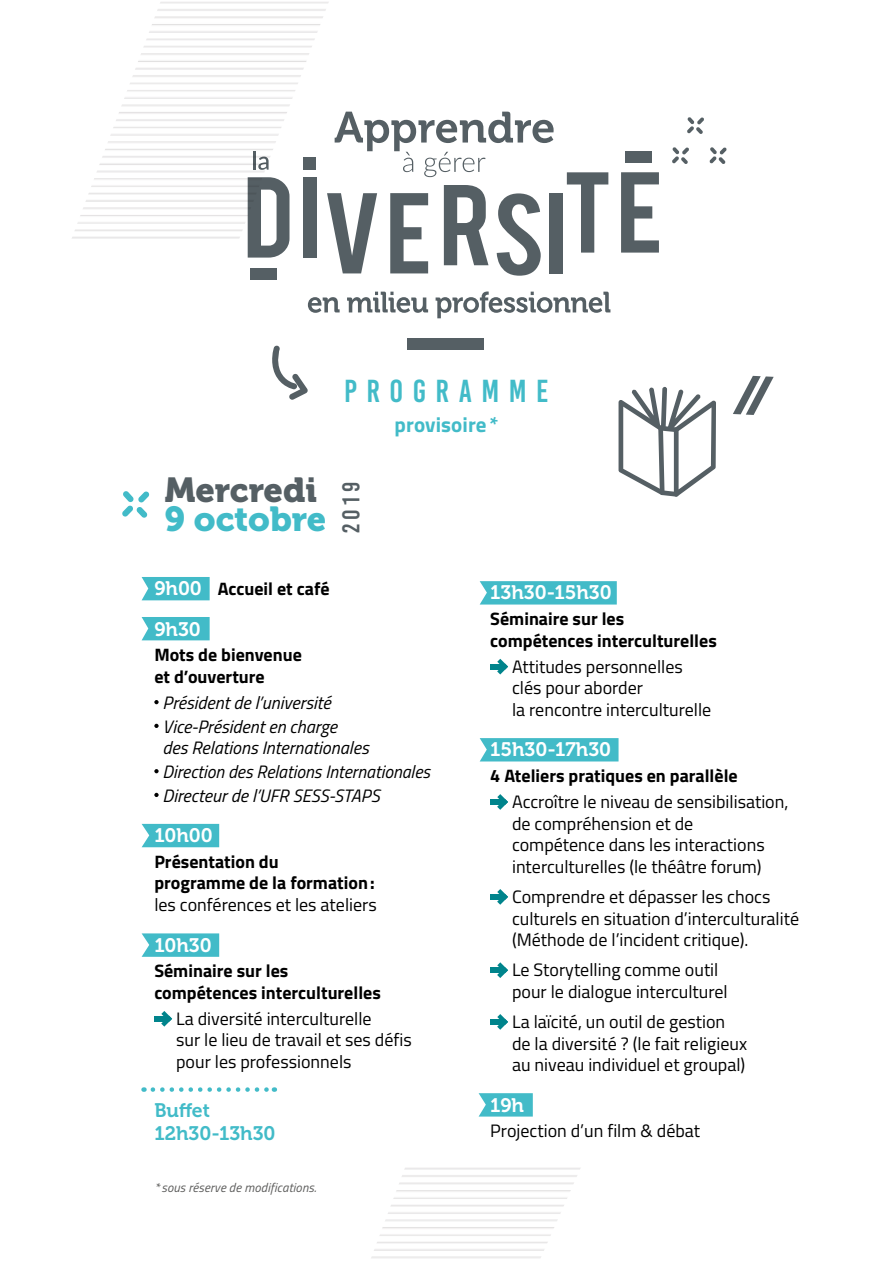
<style>
.page{position:relative;width:893px;height:1263px;background:#fff}
.page>*{position:absolute;margin:0;border:0;box-sizing:border-box;transform-origin:0 0}
.t1{font:34.5px "Museo 900";color:#555f64}
.t2{font:34.5px "Museo 900";letter-spacing:-.005em;color:#42bbc8}
.t3{font:31.8px "Bebas Kai";letter-spacing:.3em;color:#42bbc8}
.t4{font:24.3px "Bebas Kai";color:#555f64}
.t5{font:700 21px "Titillium";letter-spacing:.005em;color:#42bbc8}
.t6{font:19.5px "Museo 700";color:#fff}
.t7{font:19.5px/23.4px "Museo 700";color:#42bbc8}
.t8{font:18px/21.6px "Titillium";color:#000}
.t9{font:700 18px/21.6px "Titillium";color:#000}
.t10{font:italic 18px/23.7px "Titillium";color:#000}
.t11{font:italic 12.75px "Titillium";letter-spacing:.01em;color:#5c5c5b}
.s1{font-family:"Museo 700";font-weight:400;font-size:19.5px;color:#fff}
</style>
<div class="page">
<div style="left:142px;top:577px;width:68px;height:23px;background:#42bbc8"></div>
<div style="left:142px;top:617px;width:68px;height:23px;background:#42bbc8"></div>
<svg style="left:480px;top:738px;width:138px;height:23px;background:#47bcc9"></svg>
<svg style="left:479px;top:1093px;width:54px;height:23px"></svg>
<svg style="left:480px;top:581px;width:137px;height:23px;background:#48bdc9"></svg>
<div style="left:142px;top:824px;width:77px;height:23px;background:#42bbc8"></div>
<svg style="left:142px;top:933px;width:77px;height:24px;background:#4ebfcb"></svg>
<svg style="left:154px;top:700px;width:5px;height:4px"></svg>
<svg style="left:154px;top:724px;width:5px;height:4px"></svg>
<svg style="left:154px;top:769px;width:5px;height:4px"></svg>
<svg style="left:154px;top:793px;width:5px;height:4px"></svg>
<div style="left:154px;top:1016px;width:14px;height:5px;background:#00848c"></div>
<svg style="left:161px;top:1011px;width:11px;height:16px"></svg>
<div style="left:490px;top:664px;width:14px;height:5px;background:#00848c"></div>
<svg style="left:497px;top:659px;width:11px;height:15px"></svg>
<div style="left:490px;top:799px;width:14px;height:6px;background:#00848c"></div>
<svg style="left:497px;top:794px;width:11px;height:16px"></svg>
<div style="left:490px;top:894px;width:14px;height:5px;background:#00848c"></div>
<svg style="left:497px;top:889px;width:11px;height:16px"></svg>
<div style="left:490px;top:968px;width:14px;height:5px;background:#00848c"></div>
<svg style="left:497px;top:962px;width:11px;height:16px"></svg>
<div style="left:490px;top:1019px;width:14px;height:5px;background:#00848c"></div>
<svg style="left:497px;top:1014px;width:11px;height:16px"></svg>
<svg style="left:122px;top:491px;width:27px;height:27px"></svg>
<svg style="left:330px;top:193px;width:47px;height:80px"></svg>
<svg style="left:390px;top:193px;width:38px;height:80px"></svg>
<svg style="left:444px;top:185px;width:44px;height:80px"></svg>
<svg style="left:497px;top:193px;width:44px;height:83px"></svg>
<div style="left:550px;top:193px;width:13px;height:80px;background:#555f64"></div>
<svg style="left:567px;top:172px;width:41px;height:81px"></svg>
<svg style="left:621px;top:172px;width:38px;height:81px"></svg>
<div style="left:625px;top:151px;width:27px;height:11px;background:#555f64"></div>
<svg style="left:248px;top:240px;width:41px;height:18px"></svg>
<div style="left:303px;top:177px;width:13px;height:81px;background:#555f64"></div>
<div style="left:250px;top:268px;width:26px;height:11px;background:#555f64"></div>
<div style="left:407px;top:339px;width:77px;height:11px;background:#555f64"></div>
<svg style="left:308px;top:297px;width:32px;height:16px"></svg>
<svg style="left:347px;top:292px;width:81px;height:21px"></svg>
<svg style="left:436px;top:291px;width:174px;height:27px"></svg>
<svg style="left:335px;top:112px;width:219px;height:65px"></svg>
<svg style="left:687px;top:117px;width:17px;height:17px"></svg>
<svg style="left:709px;top:147px;width:18px;height:17px"></svg>
<svg style="left:672px;top:147px;width:17px;height:17px"></svg>
<img style="left:72px;top:2px;width:258px;height:238px">
<svg style="left:733px;top:376px;width:41px;height:39px"></svg>
<svg style="left:618px;top:387px;width:98px;height:110px"></svg>
<svg style="left:272px;top:345px;width:36px;height:55px"></svg>
<svg style="left:153px;top:1087px;width:122px;height:5px"></svg>
<h1 class="t1" style="left:165px;top:470px;width:154px">Mercredi</h1>
<h1 class="t2" style="left:165px;top:499px;width:163px">9 octobre</h1>
<h2 class="t3" style="left:344px;top:374px;width:206px">PROGRAMME</h2>
<p class="t5" style="left:395px;top:408px;width:105px">provisoire *</p>
<h3 class="t4" style="left:338px;top:533px;width:53px;rotate:-90deg">2019</h3>
<p class="t9" style="left:154px;top:577px;width:177px"><span class="s1">9h00</span> Accueil et café</p>
<p class="t6" style="left:154px;top:618px;width:48px">9h30</p>
<p class="t9" style="left:154px;top:643px;width:149px">Mots de bienvenue et d’ouverture</p>
<p class="t10" style="left:163px;top:690px;width:176px">Président de l’université<br>Vice-Président en charge</p>
<p class="t10" style="left:162px;top:735px;width:269px">des Relations Internationales<br>Direction des Relations Internationales<br>Directeur de l’UFR SESS-STAPS</p>
<p class="t6" style="left:154px;top:824px;width:60px">10h00</p>
<p class="t9" style="left:154px;top:850px;width:222px">Présentation du<br>programme de la formation:</p>
<p class="t8" style="left:154px;top:893px;width:224px">les conférences et les ateliers</p>
<p class="t6" style="left:154px;top:934px;width:59px">10h30</p>
<p class="t9" style="left:154px;top:959px;width:228px">Séminaire sur les compétences interculturelles</p>
<p class="t8" style="left:176px;top:1007px;width:237px">La diversité interculturelle<br>sur le lieu de travail et ses défis pour les professionnels</p>
<p class="t7" style="left:154px;top:1099px;width:123px">Buffet<br>12h30-13h30</p>
<p class="t11" style="left:154px;top:1178px;width:163px">* sous réserve de modifications.</p>
<p class="t6" style="left:490px;top:582px;width:123px">13h30-15h30</p>
<p class="t9" style="left:490px;top:607px;width:228px">Séminaire sur les compétences interculturelles</p>
<p class="t8" style="left:512px;top:655px;width:201px">Attitudes personnelles clés pour aborder<br>la rencontre interculturelle</p>
<p class="t6" style="left:490px;top:739px;width:122px">15h30-17h30</p>
<p class="t9" style="left:490px;top:764px;width:249px">4 Ateliers pratiques en parallèle</p>
<p class="t8" style="left:512px;top:790px;width:278px">Accroître le niveau de sensibilisation, de compréhension et de compétence dans les interactions interculturelles (le théâtre forum)</p>
<p class="t8" style="left:512px;top:885px;width:288px">Comprendre et dépasser les chocs culturels en situation d’interculturalité (Méthode de l’incident critique).</p>
<p class="t8" style="left:512px;top:958px;width:217px">Le Storytelling comme outil pour le dialogue interculturel</p>
<p class="t8" style="left:512px;top:1010px;width:237px">La laïcité, un outil de gestion de la diversité ? (le fait religieux au niveau individuel et groupal)</p>
<p class="t6" style="left:490px;top:1094px;width:35px">19h</p>
<p class="t8" style="left:490px;top:1119px;width:211px">Projection d’un film &amp; débat</p>
</div>
